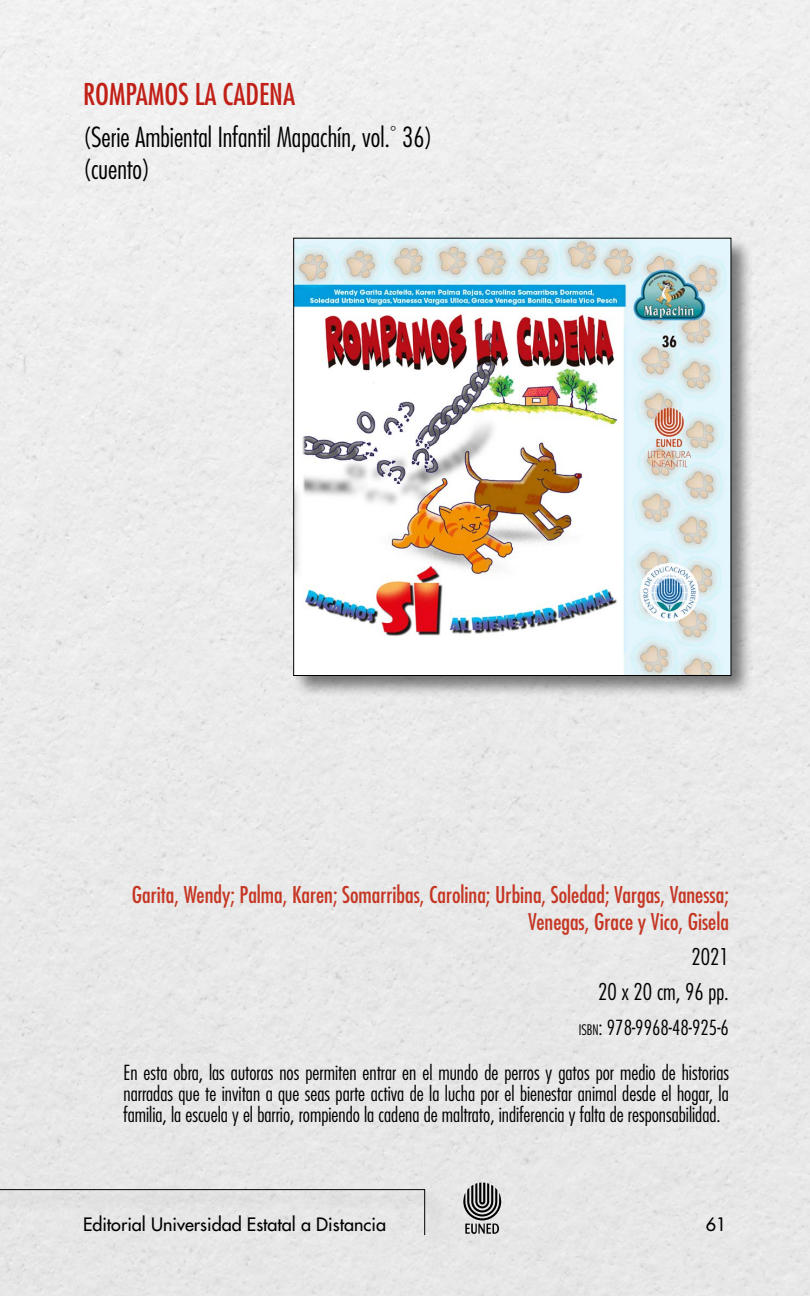
<style>
.page{position:relative;width:810px;height:1296px;background:#fff}
.page>*{position:absolute;margin:0;border:0;box-sizing:border-box;transform-origin:0 0}
.TITULO_DE_LA_OBRA{font:condensed 29.25px "Futura Std";color:#c12017}
.coleccion___o_genero{font:300 condensed 27px "Futura Std";color:#000}
.AUTOR{font:condensed 22.5px/27px "Futura Std";color:#c53623;text-align:right}
.formato-paginas{font:300 condensed 22.5px "Futura Std";color:#000}
.Año{font:300 condensed 22.5px "Futura Std";color:#000}
.Descripción_de_libro{font:300 condensed 20.25px/20.7px "Futura Std";color:#000;text-align:justify}
.ISBNN{font:300 condensed 20.25px "Futura Std";color:#000}
.t1{font:500 18px "Futura Std";color:#000}
.s1{font-size:14.17px}
.s2{font-style:inherit}
</style>
<div class="page">
<svg style="left:463px;top:1182px;width:38px;height:52px;background:#8a8a8a"></svg>
<div style="left:0;top:1187px;width:447px;height:68px;background:#e6e6e6"></div>
<svg style="left:0;top:1189px;width:425px;height:47px"></svg>
<div style="left:292px;top:236px;width:461px;height:462px;background:#000;opacity:.5"></div>
<img style="left:296px;top:240px;width:433px;height:434px">
<p class="TITULO_DE_LA_OBRA" style="left:83px;top:77px;width:214px">ROMPAMOS LA CADENA</p>
<p class="coleccion___o_genero" style="left:83px;top:121px;width:351px">(Serie Ambiental Infantil Mapachín, vol.<sup>°</sup> 36)</p>
<p class="coleccion___o_genero" style="left:83px;top:153px;width:69px">(cuento)</p>
<p class="AUTOR" style="left:132px;top:881px;width:599px">Garita, Wendy; Palma, Karen; Somarribas, Carolina; Urbina, Soledad; Vargas, Vanessa;<br>Venegas, Grace y Vico, Gisela</p>
<p class="Año" style="left:692px;top:944px;width:39px">2021</p>
<p class="formato-paginas" style="left:598px;top:979px;width:132px">20 x 20 cm, 96 pp.</p>
<p class="ISBNN" style="left:579px;top:1015px;width:152px"><span class="s1">isbn</span><span class="s2">:</span> 978-9968-48-925-6</p>
<p class="Descripción_de_libro" style="left:124px;top:1062px;width:607px">En esta obra, las autoras nos permiten entrar en el mundo de perros y gatos por medio de historias narradas que te invitan a que seas parte activa de la lucha por el bienestar animal desde el hogar, la familia, la escuela y el barrio, rompiendo la cadena de maltrato, indiferencia y falta de responsabilidad.</p>
<p class="t1" style="left:83px;top:1213px;width:305px">Editorial Universidad Estatal a Distancia</p>
<p class="t1" style="left:706px;top:1213px;width:22px">61</p>
</div>
